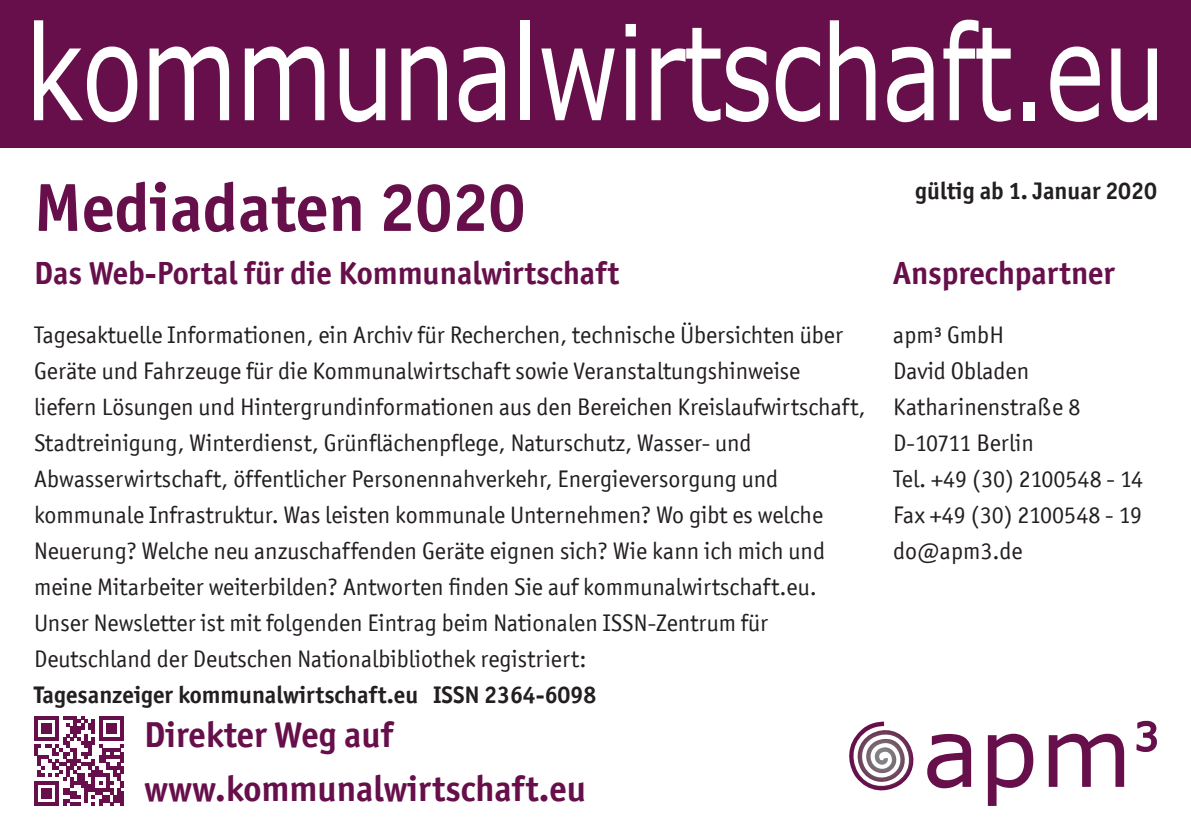
<style>
.page{position:relative;width:1191px;height:840px;background:#fff}
.page>*{position:absolute;margin:0;border:0;box-sizing:border-box;transform-origin:0 0}
.t1{font:700 68px "Officina San ITC";color:#660f4b}
.t2{font:700 36px/54.6px "Officina San ITC";color:#660f4b}
.t3{font:700 32px "Officina San ITC";color:#660f4b}
.t4{font:24px/36px "Officina San ITC";color:#231f20}
.rechts{font:700 24px "Officina San ITC";color:#231f20}
.s1{font-weight:700}
</style>
<div class="page">
<div style="left:0;top:0;width:1191px;height:147px;background:#660f4b"></div>
<svg style="left:34px;top:20px;width:103px;height:102px"></svg>
<svg style="left:149px;top:46px;width:80px;height:74px"></svg>
<svg style="left:245px;top:46px;width:79px;height:74px"></svg>
<svg style="left:340px;top:48px;width:45px;height:74px"></svg>
<svg style="left:401px;top:46px;width:46px;height:74px"></svg>
<svg style="left:459px;top:47px;width:46px;height:75px"></svg>
<div style="left:521px;top:20px;width:9px;height:100px;background:#fff"></div>
<svg style="left:541px;top:48px;width:74px;height:72px"></svg>
<svg style="left:625px;top:24px;width:11px;height:96px"></svg>
<svg style="left:651px;top:28px;width:69px;height:94px"></svg>
<svg style="left:726px;top:47px;width:42px;height:75px"></svg>
<svg style="left:776px;top:47px;width:44px;height:75px"></svg>
<svg style="left:830px;top:20px;width:45px;height:100px"></svg>
<svg style="left:887px;top:47px;width:46px;height:75px"></svg>
<svg style="left:943px;top:20px;width:67px;height:102px"></svg>
<div style="left:1023px;top:102px;width:11px;height:18px;background:#fff"></div>
<svg style="left:1050px;top:46px;width:49px;height:76px"></svg>
<svg style="left:1111px;top:48px;width:46px;height:74px"></svg>
<svg style="left:927px;top:733px;width:44px;height:54px"></svg>
<svg style="left:988px;top:733px;width:45px;height:72px"></svg>
<svg style="left:1048px;top:733px;width:76px;height:53px"></svg>
<svg style="left:1136px;top:720px;width:21px;height:31px"></svg>
<svg style="left:849px;top:721px;width:65px;height:70px"></svg>
<svg style="left:34px;top:716px;width:90px;height:89px"></svg>
<h1 class="t1" style="left:34px;top:165px;width:492px">Mediadaten 2020</h1>
<h2 class="t3" style="left:34px;top:253px;width:587px">Das Web-Portal für die Kommunalwirtschaft</h2>
<p class="t4" style="left:34px;top:316px;width:833px">Tagesaktuelle Informationen, ein Archiv für Recherchen, technische Übersichten über Geräte und Fahrzeuge für die Kommunalwirtschaft sowie Veranstaltungshinweise liefern Lösungen und Hintergrundinformationen aus den Bereichen Kreislaufwirtschaft, Stadtreinigung, Winterdienst, Grünflächenpflege, Naturschutz, Wasser- und Abwasserwirtschaft, öffentlicher Personennahverkehr, Energieversorgung und kommunale Infrastruktur. Was leisten kommunale Unternehmen? Wo gibt es welche Neuerung? Welche neu anzuschaffenden Geräte eignen sich? Wie kann ich mich und meine Mitarbeiter weiterbilden? Antworten finden Sie auf kommunalwirtschaft.eu.<br>Unser Newsletter ist mit folgenden Eintrag beim Nationalen ISSN-Zentrum für Deutschland der Deutschen Nationalbibliothek registriert:<br><span class="s1">Tagesanzeiger kommunalwirtschaft.eu ISSN 2364-6098</span></p>
<h2 class="t2" style="left:144px;top:706px;width:443px">Direkter Weg auf www.kommunalwirtschaft.eu</h2>
<p class="rechts" style="left:915px;top:176px;width:243px">gültig ab 1. Januar 2020</p>
<h2 class="t3" style="left:893px;top:253px;width:223px">Ansprechpartner</h2>
<p class="t4" style="left:893px;top:316px;width:251px">apm³ GmbH<br>David Obladen<br>Katharinenstraße 8<br>D-10711 Berlin<br>Tel. +49 (30) 2100548 - 14<br>Fax +49 (30) 2100548 - 19 do@apm3.de</p>
</div>
